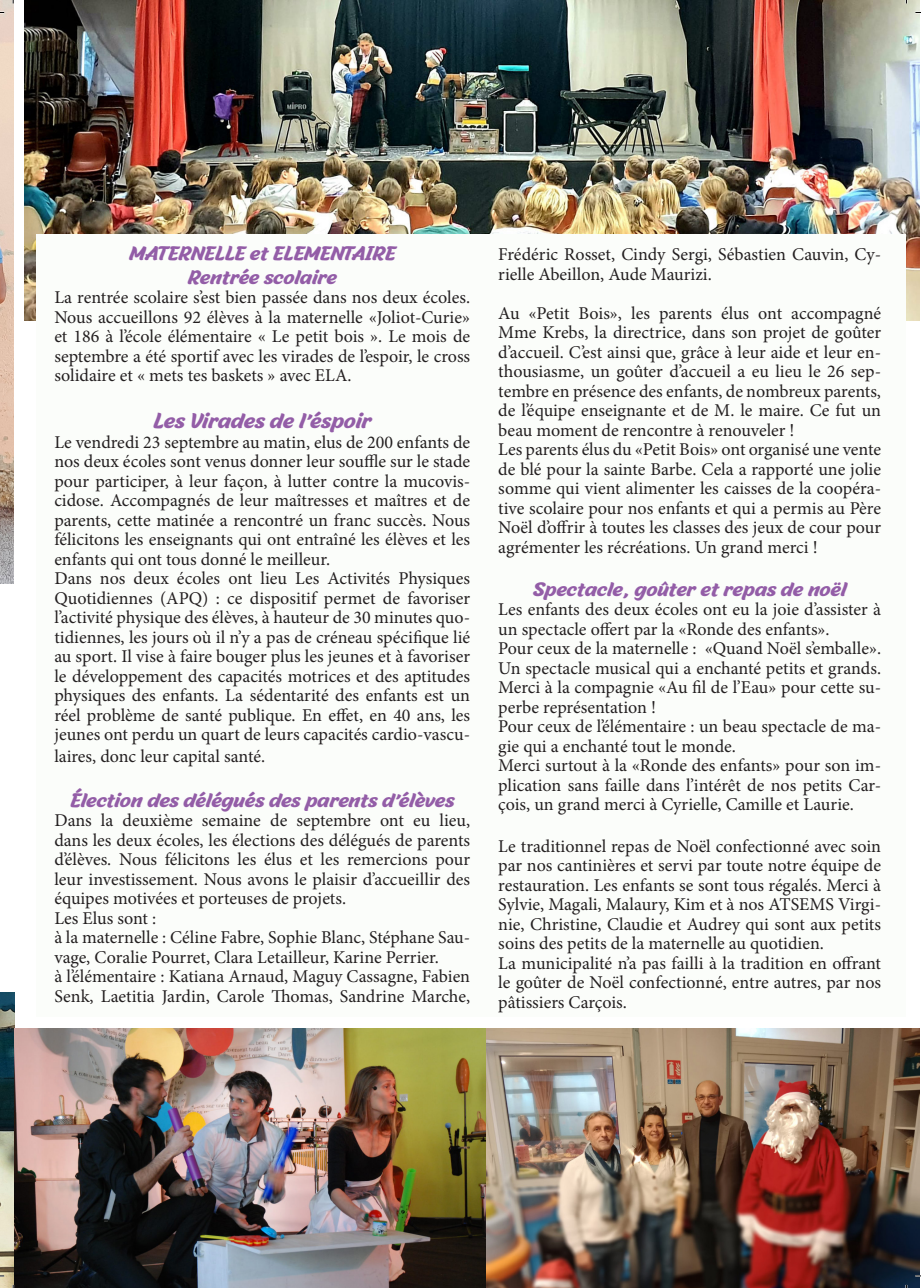
<style>
.page{position:relative;width:921px;height:1288px;background:#fff}
.page>*{position:absolute;margin:0;border:0;box-sizing:border-box;transform-origin:0 0}
.t1{font:21px "Malvie";color:#935da7}
.t2{font:19.5px "Malvie";color:#935da7}
.t3{font:18px/19.5px "Minion Pro";color:#231f20;text-align:justify}
</style>
<div class="page">
<img style="left:24px;top:0;width:895px;height:321px">
<img style="left:0;top:992px;width:15px;height:295px">
<img style="left:0;top:0;width:13px;height:584px">
<img style="left:15px;top:1028px;width:904px;height:259px">
<div style="left:36px;top:234px;width:441px;height:782px;background:#fbfdfa"></div>
<div style="left:465px;top:234px;width:441px;height:782px;background:#fbfdfa"></div>
<p class="t2" style="left:129px;top:241px;width:267px">MATERNELLE et ELEMENTAIRE</p>
<p class="t2" style="left:188px;top:264px;width:150px">Rentrée scolaire</p>
<p class="t3" style="left:54px;top:288px;width:417px">La rentrée scolaire s’est bien passée dans nos deux écoles.<br>Nous accueillons 92 élèves à la maternelle «Joliot-Curie» et 186 à l’école élémentaire « Le petit bois ». Le mois de septembre a été sportif avec les virades de l’espoir, le cross solidaire et « mets tes baskets » avec ELA.</p>
<p class="t1" style="left:153px;top:407px;width:219px">Les Virades de l’éspoir</p>
<p class="t3" style="left:54px;top:432px;width:417px">Le vendredi 23 septembre au matin, elus de 200 enfants de nos deux écoles sont venus donner leur souffle sur le stade pour participer, à leur façon, à lutter contre la mucovis&shy;cidose. Accompagnés de leur maîtresses et maîtres et de parents, cette matinée a rencontré un franc succès. Nous félicitons les enseignants qui ont entraîné les élèves et les enfants qui ont tous donné le meilleur.</p>
<p class="t3" style="left:54px;top:568px;width:417px">Dans nos deux écoles ont lieu Les Activités Physiques Quotidiennes (APQ) : ce dispositif permet de favoriser l’activité physique des élèves, à hauteur de 30 minutes quo&shy;tidiennes, les jours où il n’y a pas de créneau spécifique lié au sport. Il vise à faire bouger plus les jeunes et à favoriser le développement des capacités motrices et des aptitudes physiques des enfants. La sédentarité des enfants est un réel problème de santé publique. En effet, en 40 ans, les jeunes ont perdu un quart de leurs capacités cardio-vascu-</p>
<p class="t3" style="left:54px;top:746px;width:212px">laires, donc leur capital santé.</p>
<p class="t2" style="left:70px;top:787px;width:385px">Élection des délégués des parents d’élèves</p>
<p class="t3" style="left:54px;top:811px;width:417px">Dans la deuxième semaine de septembre ont eu lieu, dans les deux écoles, les élections des délégués de parents d’élèves. Nous félicitons les élus et les remercions pour leur investissement. Nous avons le plaisir d’accueillir des équipes motivées et porteuses de projets.</p>
<p class="t3" style="left:54px;top:908px;width:103px">Les Elus sont :</p>
<p class="t3" style="left:54px;top:928px;width:417px">à la maternelle : Céline Fabre, Sophie Blanc, Stéphane Sau&shy;vage, Coralie Pourret, Clara Letailleur, Karine Perrier.</p>
<p class="t3" style="left:54px;top:967px;width:417px">à l’élémentaire : Katiana Arnaud, Maguy Cassagne, Fabien<br>Senk, Laetitia Jardin, Carole Thomas, Sandrine Marche,</p>
<p class="t3" style="left:498px;top:245px;width:384px">Frédéric Rosset, Cindy Sergi, Sébastien Cauvin, Cy&shy;rielle Abeillon, Aude Maurizi.</p>
<p class="t3" style="left:498px;top:303px;width:384px">Au «Petit Bois», les parents élus ont accompagné Mme Krebs, la directrice, dans son projet de goûter d’accueil. C’est ainsi que, grâce à leur aide et leur en&shy;thousiasme, un goûter d’accueil a eu lieu le 26 sep&shy;tembre en présence des enfants, de nombreux parents, de l’équipe enseignante et de M. le maire. Ce fut un beau moment de rencontre à renouveler !</p>
<p class="t3" style="left:498px;top:440px;width:384px">Les parents élus du «Petit Bois» ont organisé une vente de blé pour la sainte Barbe. Cela a rapporté une jolie somme qui vient alimenter les caisses de la coopéra&shy;tive scolaire pour nos enfants et qui a permis au Père Noël d’offrir à toutes les classes des jeux de cour pour agrémenter les récréations. Un grand merci !</p>
<p class="t2" style="left:533px;top:576px;width:314px">Spectacle, goûter et repas de noël</p>
<p class="t3" style="left:498px;top:600px;width:384px">Les enfants des deux écoles ont eu la joie d’assister à un spectacle offert par la «Ronde des enfants».</p>
<p class="t3" style="left:498px;top:639px;width:384px">Pour ceux de la maternelle : «Quand Noël s’emballe».<br>Un spectacle musical qui a enchanté petits et grands.<br>Merci à la compagnie «Au fil de l’Eau» pour cette su&shy;perbe représentation !</p>
<p class="t3" style="left:498px;top:717px;width:384px">Pour ceux de l’élémentaire : un beau spectacle de ma&shy;gie qui a enchanté tout le monde.</p>
<p class="t3" style="left:498px;top:756px;width:384px">Merci surtout à la «Ronde des enfants» pour son im&shy;plication sans faille dans l’intérêt de nos petits Car&shy;çois, un grand merci à Cyrielle, Camille et Laurie.</p>
<p class="t3" style="left:498px;top:836px;width:384px">Le traditionnel repas de Noël confectionné avec soin par nos cantinières et servi par toute notre équipe de restauration. Les enfants se sont tous régalés. Merci à Sylvie, Magali, Malaury, Kim et à nos ATSEMS Virgi&shy;nie, Christine, Claudie et Audrey qui sont aux petits soins des petits de la maternelle au quotidien.</p>
<p class="t3" style="left:498px;top:953px;width:384px">La municipalité n’a pas failli à la tradition en offrant le goûter de Noël confectionné, entre autres, par nos pâtissiers Carçois.</p>
</div>
